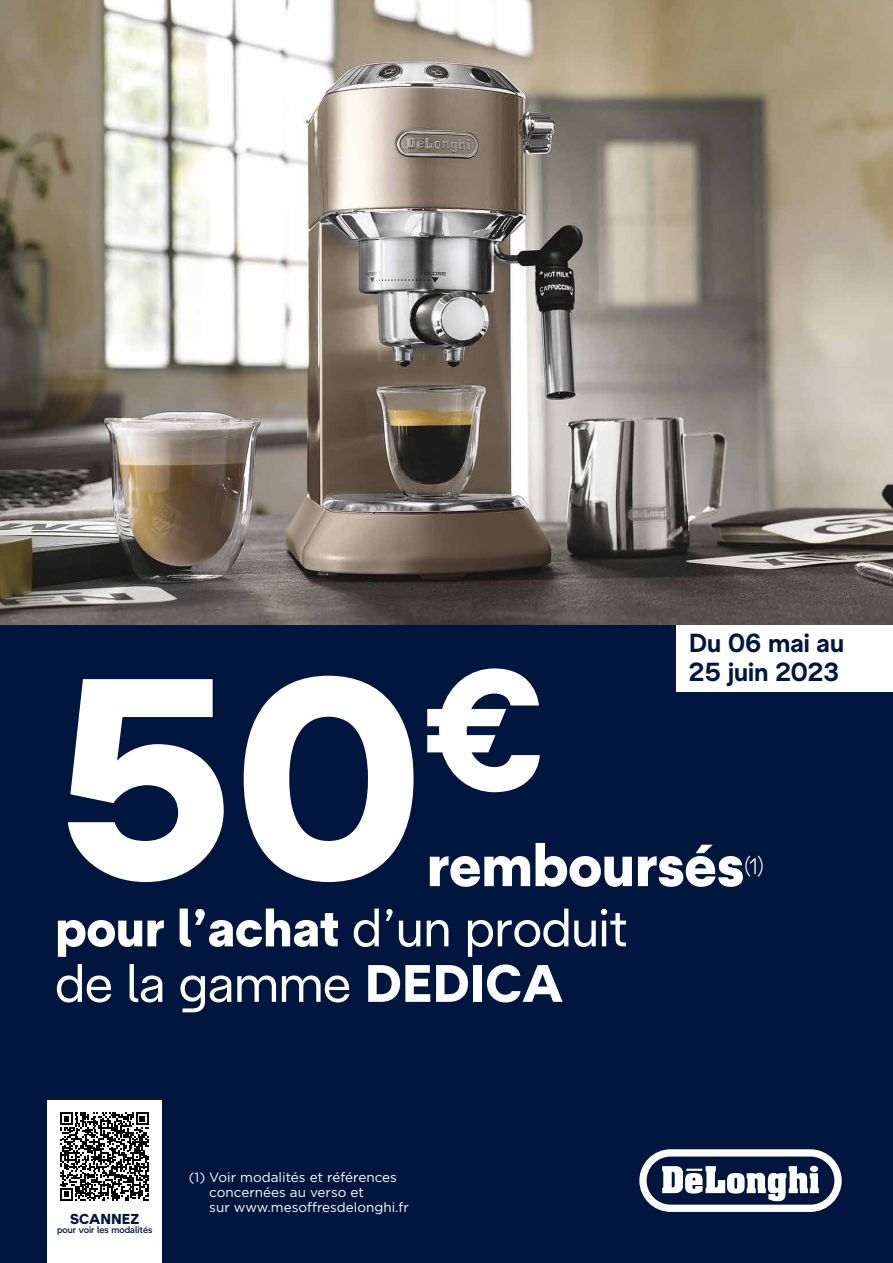
<style>
.page{position:relative;width:893px;height:1263px;background:#fff}
.page>*{position:absolute;margin:0;border:0;box-sizing:border-box;transform-origin:0 0}
.t1{font:900 285px "De Longhi Sans";color:#fff}
.t2{font:900 60px "De Longhi Sans";color:#fff}
.t3{font:52.5px/55.5px "De Longhi Sans";color:#fff}
.t4{font:700 26.1px/28.7px "De Longhi Sans";color:#00163f}
.t5{font:300 22.5px "De Longhi Sans";color:#fff}
.t6{font:900 14.4px "De Longhi Sans";color:#00163f}
.t7{font:13.5px/15px "Gotham";color:#fff}
.t8{font:500 9.45px "De Longhi Sans";color:#00163f}
.s1{font-weight:900}
</style>
<div class="page">
<img style="left:0;top:0;width:893px;height:625px">
<div style="left:0;top:625px;width:893px;height:638px;background:#00163f"></div>
<svg style="left:639px;top:1149px;width:203px;height:63px"></svg>
<div style="left:676px;top:625px;width:217px;height:67px;background:#fff"></div>
<div style="left:48px;top:1100px;width:114px;height:163px;background:#fff"></div>
<svg style="left:60px;top:1112px;width:88px;height:89px"></svg>
<h3 class="t4" style="left:689px;top:628px;width:157px">Du 06 mai au<br>25 juin 2023</h3>
<h1 class="t1" style="left:54px;top:603px;width:493px">50<sup>€</sup></h1>
<h2 class="t2" style="left:427px;top:828px;width:319px">remboursés</h2>
<h3 class="t5" style="left:744px;top:852px;width:22px">(1)</h3>
<h3 class="t3" style="left:55px;top:899px;width:574px"><span class="s1">pour l’achat</span> d’un produit de la gamme <span class="s1">DEDICA</span></h3>
<p class="t6" style="left:70px;top:1210px;width:71px">SCANNEZ</p>
<p class="t8" style="left:57px;top:1224px;width:97px">pour voir les modalités</p>
<p class="t7" style="left:209px;top:1169px;width:201px;text-indent:-21px">(1) Voir modalités et références concernées au verso et<br>sur www.mesoffresdelonghi.fr</p>
</div>
